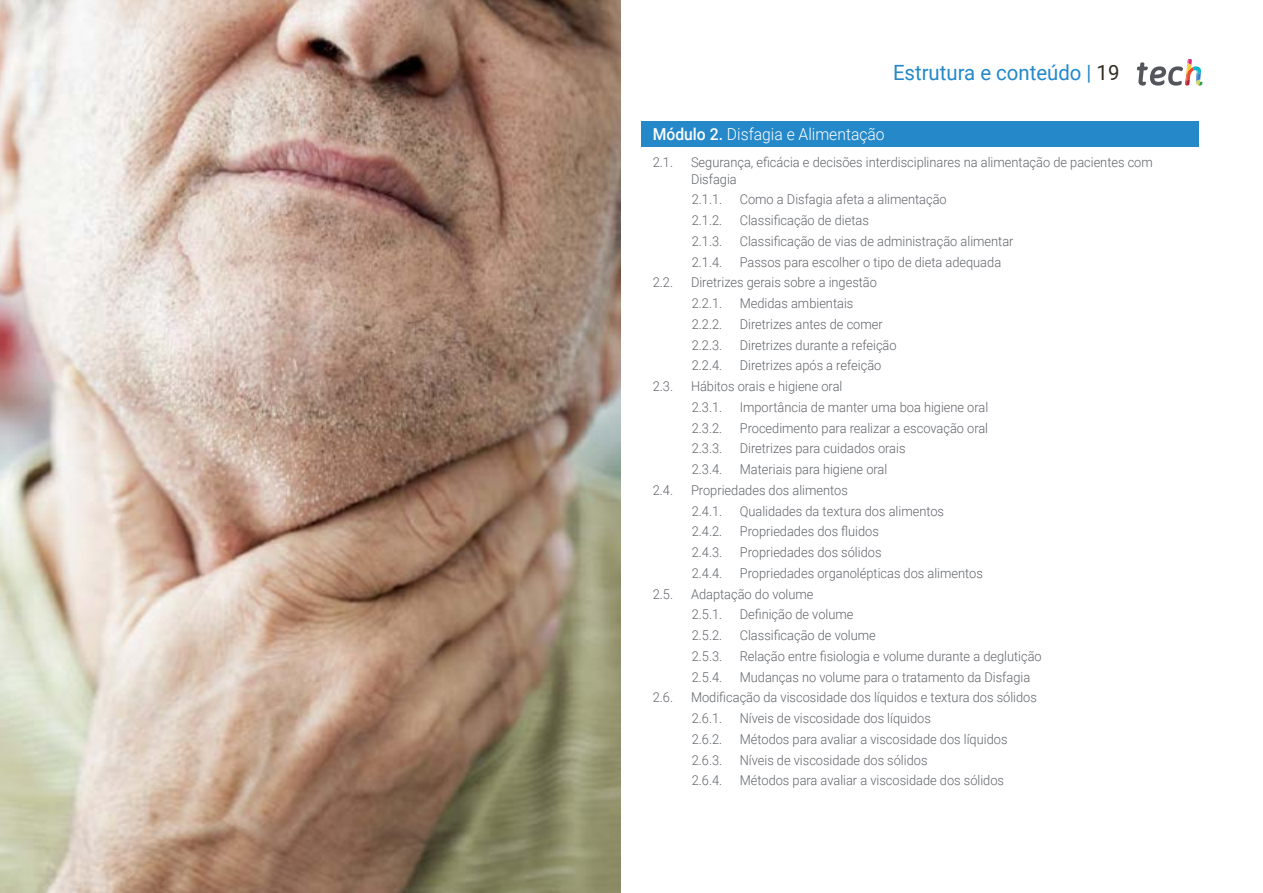
<style>
.page{position:relative;width:1263px;height:893px;background:#fff}
.page>*{position:absolute;margin:0;border:0;box-sizing:border-box;transform-origin:0 0}
.t1{font:21px "Roboto";color:#2488c9}
.t2{font:300 16.5px "Roboto";color:#fff;scale:.95 1}
.t3{font:300 13.5px/20.7px "Roboto";color:#61646a;scale:.95 1}
.s1{color:#312e20}
.s2{font-weight:500}
</style>
<div class="page">
<img style="left:0;top:0;width:621px;height:893px">
<svg style="left:1137px;top:59px;width:65px;height:27px"></svg>
<div style="left:642px;top:121px;width:557px;height:25px;background:#2488c9"></div>
<h1 class="t1" style="left:893px;top:57px;width:228px">Estrutura e conteúdo | <span class="s1">19</span></h1>
<p class="t2" style="left:653px;top:123px;width:246px"><span class="s2">Módulo 2.</span> Disfagia e Alimentação</p>
<p class="t3" style="left:653px;top:151px;width:23px">2.1.</p>
<p class="t3" style="left:691px;top:154px;width:488px;line-height:16.5px">Segurança, eficácia e decisões interdisciplinares na alimentação de pacientes com<br>Disfagia</p>
<p class="t3" style="left:692px;top:189px;width:34px">2.1.1.</p>
<p class="t3" style="left:740px;top:189px;width:219px">Como a Disfagia afeta a alimentação</p>
<p class="t3" style="left:692px;top:209px;width:34px">2.1.2.</p>
<p class="t3" style="left:740px;top:209px;width:137px">Classificação de dietas</p>
<p class="t3" style="left:692px;top:230px;width:34px">2.1.3.</p>
<p class="t3" style="left:740px;top:230px;width:290px">Classificação de vias de administração alimentar</p>
<p class="t3" style="left:692px;top:251px;width:34px">2.1.4.</p>
<p class="t3" style="left:740px;top:251px;width:277px">Passos para escolher o tipo de dieta adequada</p>
<p class="t3" style="left:653px;top:272px;width:23px">2.2.</p>
<p class="t3" style="left:691px;top:272px;width:197px">Diretrizes gerais sobre a ingestão<br>2.2.1.</p>
<p class="t3" style="left:740px;top:292px;width:121px">Medidas ambientais</p>
<p class="t3" style="left:692px;top:313px;width:34px">2.2.2.</p>
<p class="t3" style="left:740px;top:313px;width:152px">Diretrizes antes de comer</p>
<p class="t3" style="left:692px;top:334px;width:34px">2.2.3.</p>
<p class="t3" style="left:740px;top:334px;width:167px">Diretrizes durante a refeição</p>
<p class="t3" style="left:692px;top:355px;width:34px">2.2.4.</p>
<p class="t3" style="left:740px;top:355px;width:151px">Diretrizes após a refeição</p>
<p class="t3" style="left:653px;top:375px;width:23px">2.3.</p>
<p class="t3" style="left:691px;top:375px;width:161px">Hábitos orais e higiene oral<br>2.3.1.</p>
<p class="t3" style="left:740px;top:396px;width:263px">Importância de manter uma boa higiene oral</p>
<p class="t3" style="left:692px;top:417px;width:34px">2.3.2.</p>
<p class="t3" style="left:740px;top:417px;width:263px">Procedimento para realizar a escovação oral</p>
<p class="t3" style="left:692px;top:438px;width:34px">2.3.3.</p>
<p class="t3" style="left:740px;top:438px;width:176px">Diretrizes para cuidados orais</p>
<p class="t3" style="left:692px;top:458px;width:34px">2.3.4.</p>
<p class="t3" style="left:740px;top:458px;width:157px">Materiais para higiene oral</p>
<p class="t3" style="left:653px;top:479px;width:23px">2.4.</p>
<p class="t3" style="left:691px;top:479px;width:167px">Propriedades dos alimentos<br>2.4.1.</p>
<p class="t3" style="left:740px;top:500px;width:217px">Qualidades da textura dos alimentos</p>
<p class="t3" style="left:692px;top:521px;width:34px">2.4.2.</p>
<p class="t3" style="left:740px;top:521px;width:148px">Propriedades dos fluidos</p>
<p class="t3" style="left:692px;top:541px;width:34px">2.4.3.</p>
<p class="t3" style="left:740px;top:541px;width:151px">Propriedades dos sólidos</p>
<p class="t3" style="left:692px;top:562px;width:34px">2.4.4.</p>
<p class="t3" style="left:740px;top:562px;width:257px">Propriedades organolépticas dos alimentos</p>
<p class="t3" style="left:653px;top:583px;width:23px">2.5.</p>
<p class="t3" style="left:691px;top:583px;width:130px">Adaptação do volume<br>2.5.1.</p>
<p class="t3" style="left:740px;top:604px;width:121px">Definição de volume</p>
<p class="t3" style="left:692px;top:624px;width:34px">2.5.2.</p>
<p class="t3" style="left:740px;top:624px;width:145px">Classificação de volume</p>
<p class="t3" style="left:692px;top:645px;width:34px">2.5.3.</p>
<p class="t3" style="left:740px;top:645px;width:319px">Relação entre fisiologia e volume durante a deglutição</p>
<p class="t3" style="left:692px;top:666px;width:34px">2.5.4.</p>
<p class="t3" style="left:740px;top:666px;width:307px">Mudanças no volume para o tratamento da Disfagia</p>
<p class="t3" style="left:653px;top:687px;width:23px">2.6.</p>
<p class="t3" style="left:691px;top:687px;width:366px">Modificação da viscosidade dos líquidos e textura dos sólidos<br>2.6.1.</p>
<p class="t3" style="left:740px;top:707px;width:203px">Níveis de viscosidade dos líquidos</p>
<p class="t3" style="left:692px;top:728px;width:34px">2.6.2.</p>
<p class="t3" style="left:740px;top:728px;width:283px">Métodos para avaliar a viscosidade dos líquidos</p>
<p class="t3" style="left:692px;top:749px;width:34px">2.6.3.</p>
<p class="t3" style="left:740px;top:749px;width:199px">Níveis de viscosidade dos sólidos</p>
<p class="t3" style="left:692px;top:770px;width:34px">2.6.4.</p>
<p class="t3" style="left:740px;top:770px;width:280px">Métodos para avaliar a viscosidade dos sólidos</p>
</div>
